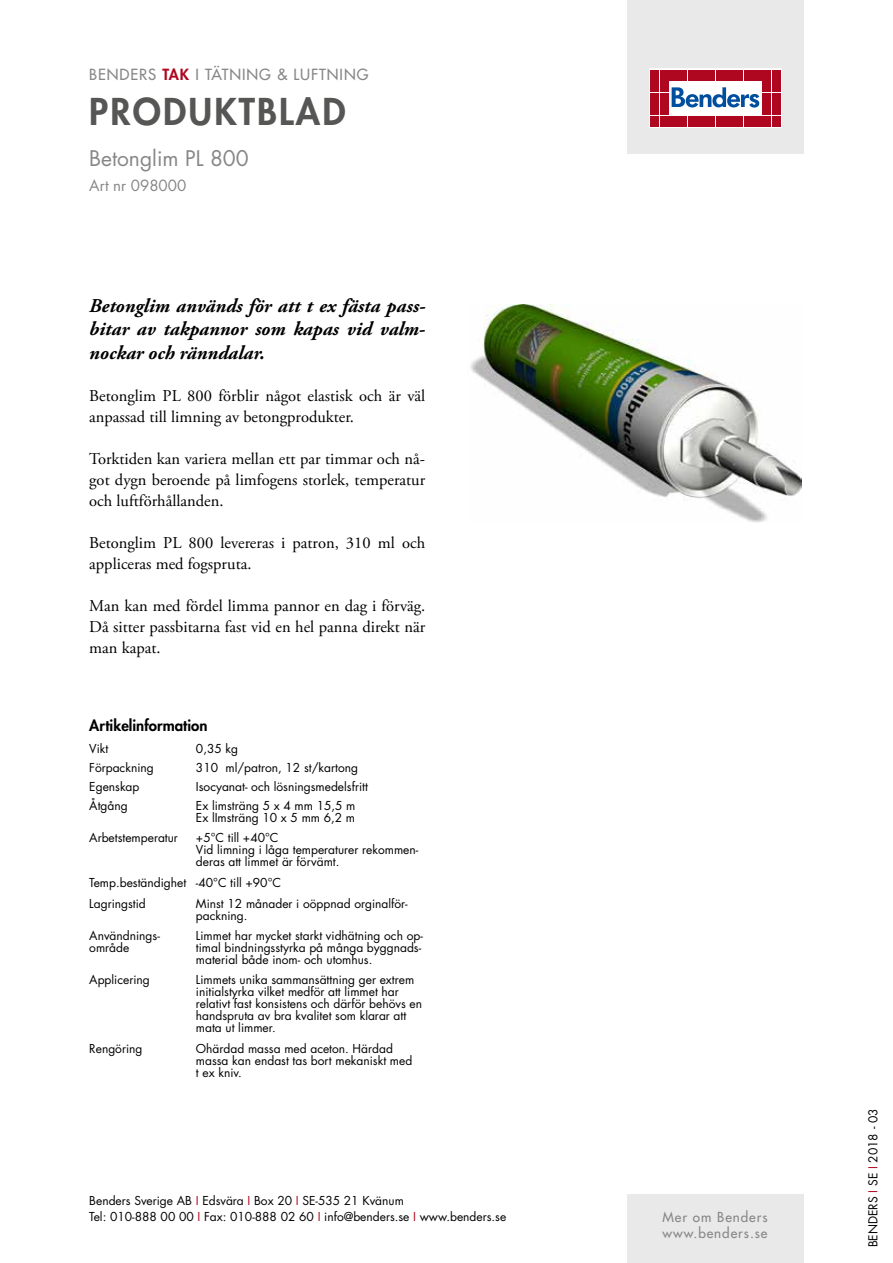
<style>
.page{position:relative;width:893px;height:1263px;background:#fff}
.page>*{position:absolute;margin:0;border:0;box-sizing:border-box;transform-origin:0 0}
.t1{font:800 36px "Futura Std";letter-spacing:.06em;color:#565655}
.t2{font:21px "Futura Std";color:#868786}
.t3{font:italic 700 19.5px/23.4px "Adobe Garamond Pro";color:#000;text-align:justify}
.t4{font:16.5px/21px "Adobe Garamond Pro";color:#000}
.t5{font:500 15px "Futura Std";letter-spacing:.06em;color:#868786}
.t6{font:800 15px "Futura Std";color:#000}
.t7{font:15px "Futura Std";color:#868786}
.t8{font:500 13.5px/16.2px "Futura Std";letter-spacing:.07em;color:#868786}
.t9{font:12px/12px "Futura Std";color:#000}
.s1{font-weight:800;color:#ae071f}
.s2{color:#ae071f}
</style>
<div class="page">
<div style="left:627px;top:0;width:177px;height:153px;background:#e9e9e9"></div>
<svg style="left:649px;top:69px;width:132px;height:59px;background:#eac2c8"></svg>
<div style="left:651px;top:70px;width:8px;height:10px;background:#ae071f"></div>
<div style="left:660px;top:70px;width:8px;height:10px;background:#ae071f"></div>
<div style="left:651px;top:81px;width:8px;height:11px;background:#ae071f"></div>
<div style="left:660px;top:81px;width:8px;height:11px;background:#ae071f"></div>
<div style="left:651px;top:93px;width:8px;height:10px;background:#ae071f"></div>
<div style="left:660px;top:93px;width:8px;height:10px;background:#ae071f"></div>
<div style="left:651px;top:104px;width:8px;height:11px;background:#ae071f"></div>
<div style="left:660px;top:104px;width:8px;height:11px;background:#ae071f"></div>
<div style="left:651px;top:116px;width:8px;height:10px;background:#ae071f"></div>
<div style="left:660px;top:116px;width:8px;height:10px;background:#ae071f"></div>
<div style="left:669px;top:70px;width:8px;height:10px;background:#ae071f"></div>
<div style="left:679px;top:70px;width:8px;height:10px;background:#ae071f"></div>
<div style="left:688px;top:70px;width:8px;height:10px;background:#ae071f"></div>
<div style="left:697px;top:70px;width:9px;height:10px;background:#ae071f"></div>
<div style="left:707px;top:70px;width:8px;height:10px;background:#ae071f"></div>
<div style="left:716px;top:70px;width:8px;height:10px;background:#ae071f"></div>
<div style="left:725px;top:70px;width:9px;height:10px;background:#ae071f"></div>
<div style="left:735px;top:70px;width:8px;height:10px;background:#ae071f"></div>
<div style="left:744px;top:70px;width:8px;height:10px;background:#ae071f"></div>
<div style="left:753px;top:70px;width:9px;height:10px;background:#ae071f"></div>
<div style="left:669px;top:116px;width:8px;height:10px;background:#ae071f"></div>
<div style="left:679px;top:116px;width:8px;height:10px;background:#ae071f"></div>
<div style="left:688px;top:116px;width:8px;height:10px;background:#ae071f"></div>
<div style="left:697px;top:116px;width:9px;height:10px;background:#ae071f"></div>
<div style="left:707px;top:116px;width:8px;height:10px;background:#ae071f"></div>
<div style="left:716px;top:116px;width:8px;height:10px;background:#ae071f"></div>
<div style="left:725px;top:116px;width:9px;height:10px;background:#ae071f"></div>
<div style="left:735px;top:116px;width:8px;height:10px;background:#ae071f"></div>
<div style="left:744px;top:116px;width:8px;height:10px;background:#ae071f"></div>
<div style="left:753px;top:116px;width:9px;height:10px;background:#ae071f"></div>
<div style="left:763px;top:70px;width:8px;height:10px;background:#ae071f"></div>
<div style="left:772px;top:70px;width:8px;height:10px;background:#ae071f"></div>
<div style="left:763px;top:81px;width:8px;height:11px;background:#ae071f"></div>
<div style="left:772px;top:81px;width:8px;height:11px;background:#ae071f"></div>
<div style="left:763px;top:93px;width:8px;height:10px;background:#ae071f"></div>
<div style="left:772px;top:93px;width:8px;height:10px;background:#ae071f"></div>
<div style="left:763px;top:104px;width:8px;height:11px;background:#ae071f"></div>
<div style="left:772px;top:104px;width:8px;height:11px;background:#ae071f"></div>
<div style="left:763px;top:116px;width:8px;height:10px;background:#ae071f"></div>
<div style="left:772px;top:116px;width:8px;height:10px;background:#ae071f"></div>
<svg style="left:672px;top:87px;width:87px;height:21px;background:#8fb1d4"></svg>
<div style="left:627px;top:1195px;width:177px;height:68px;background:#e9e9e9"></div>
<img style="left:470px;top:304px;width:331px;height:219px">
<p class="t5" style="left:89px;top:65px;width:281px">BENDERS <span class="s1">TAK</span> I TÄTNING &amp; LUFTNING</p>
<h1 class="t1" style="left:89px;top:89px;width:258px">PRODUKTBLAD</h1>
<h2 class="t2" style="left:89px;top:145px;width:161px">Betonglim PL 800</h2>
<p class="t7" style="left:89px;top:176px;width:99px">Art nr 098000</p>
<h3 class="t3" style="left:89px;top:294px;width:337px">Betonglim används för att t ex fästa pass&shy;bitar av takpannor som kapas vid valm&shy;nockar och ränndalar.</h3>
<h3 class="t4" style="left:89px;top:386px;width:337px">Betonglim PL 800 förblir något elastisk och är väl anpassad till limning av betongprodukter.</h3>
<h3 class="t4" style="left:89px;top:449px;width:337px;text-align:justify">Torktiden kan variera mellan ett par timmar och nå&shy;got dygn beroende på limfogens storlek, temperatur och luftförhållanden.</h3>
<h3 class="t4" style="left:89px;top:533px;width:337px">Betonglim PL 800 levereras i patron, 310 ml och appliceras med fogspruta.</h3>
<h3 class="t4" style="left:89px;top:596px;width:337px;text-align:justify">Man kan med fördel limma pannor en dag i förväg.<br>Då sitter passbitarna fast vid en hel panna direkt när man kapat.</h3>
<p class="t6" style="left:89px;top:716px;width:120px">Artikelinformation</p>
<p class="t9" style="left:89px;top:743px;width:21px">Vikt</p>
<p class="t9" style="left:196px;top:743px;width:44px">0,35 kg</p>
<p class="t9" style="left:89px;top:762px;width:66px">Förpackning</p>
<p class="t9" style="left:196px;top:762px;width:164px">310 ml/patron, 12 st/kartong</p>
<p class="t9" style="left:89px;top:781px;width:52px">Egenskap</p>
<p class="t9" style="left:196px;top:781px;width:173px">Isocyanat- och lösningsmedelsfritt</p>
<p class="t9" style="left:89px;top:800px;width:40px">Åtgång</p>
<p class="t9" style="left:196px;top:800px;width:161px">Ex limsträng 5 x 4 mm 15,5 m<br>Ex lImsträng 10 x 5 mm 6,2 m</p>
<p class="t9" style="left:89px;top:832px;width:90px">Arbetstemperatur</p>
<p class="t9" style="left:196px;top:832px;width:224px">+5°C till +40°C<br>Vid limning i låga temperaturer rekommen&shy;deras att limmet är förvämt.</p>
<p class="t9" style="left:89px;top:872px;width:193px;line-height:21.3px">Temp.beständighet -40°C till +90°C<br>Lagringstid</p>
<p class="t9" style="left:196px;top:898px;width:213px">Minst 12 månader i oöppnad orginalför&shy;packning.</p>
<p class="t9" style="left:89px;top:930px;width:72px">Användnings&shy;område</p>
<p class="t9" style="left:196px;top:930px;width:228px">Limmet har mycket starkt vidhätning och op&shy;timal bindningsstyrka på många byggnads&shy;material både inom- och utomhus.</p>
<p class="t9" style="left:89px;top:973px;width:62px">Applicering</p>
<p class="t9" style="left:196px;top:973px;width:228px">Limmets unika sammansättning ger extrem initialstyrka vilket medför att limmet har relativt fast konsistens och därför behövs en handspruta av bra kvalitet som klarar att mata ut limmer.</p>
<p class="t9" style="left:89px;top:1042px;width:55px">Rengöring</p>
<p class="t9" style="left:196px;top:1042px;width:218px">Ohärdad massa med aceton. Härdad massa kan endast tas bort mekaniskt med t ex kniv.</p>
<p class="t9" style="left:89px;top:1192px;width:418px;line-height:16.5px">Benders Sverige AB <span class="s2">I</span> Edsvära <span class="s2">I</span> Box 20 <span class="s2">I</span> SE-535 21 Kvänum<br>Tel: 010-888 00 00 <span class="s2">I</span> Fax: 010-888 02 60 <span class="s2">I</span> info@benders.se <span class="s2">I</span> www.benders.se</p>
<p class="t8" style="left:662px;top:1209px;width:107px">Mer om Benders www.benders.se</p>
<p class="t9" style="left:867px;top:1247px;width:140px;rotate:-90deg">BENDERS <span class="s2">I</span> SE <span class="s2">I</span> 2018 - 03</p>
</div>
